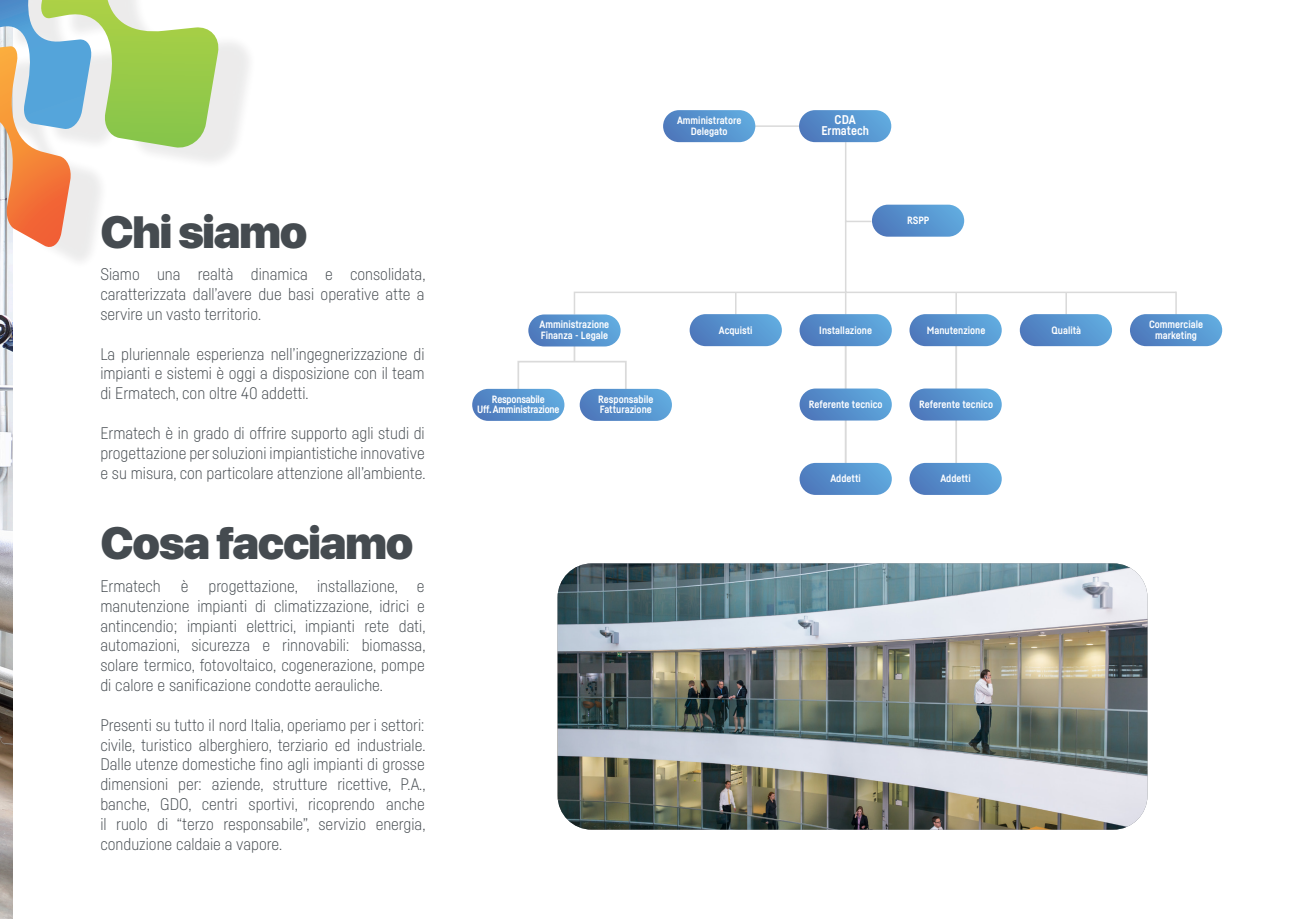
<style>
.page{position:relative;width:1289px;height:919px;background:#fff}
.page>*{position:absolute;margin:0;border:0;box-sizing:border-box;transform-origin:0 0}
.Stile_di_paragrafo_2{font:900 45px "SF Pro Display";letter-spacing:-.025em;color:#454b50}
.t1{font:300 16.5px/19.8px "Fabrikat";color:#454b50;text-align:justify}
.t2{font:700 12.45px/10.4px "Fabrikat";color:#fff;text-align:center}
.t3{font:700 10.35px/10.4px "Fabrikat";color:#fff;text-align:center}
.t4{font:700 10.35px/10.4px "Fabrikat";letter-spacing:-.02em;color:#fff;text-align:center}
</style>
<div class="page">
<img style="left:0;top:270px;width:13px;height:648px">
<img style="left:557px;top:563px;width:590px;height:266px">
<div style="left:0;top:0;width:257px;height:270px;background:#231f20;opacity:.09"></div>
<svg style="left:0;top:0;width:220px;height:250px"></svg>
<hr style="left:955px;top:416px;width:2px;height:56px;background:#dadada">
<div style="left:909px;top:463px;width:92px;height:32px;background:linear-gradient(to right,#517cbe,#5da6dc);border-radius:16px"></div>
<hr style="left:754px;top:125px;width:49px;height:2px;background:#dadada">
<div style="left:663px;top:110px;width:92px;height:32px;background:linear-gradient(to right,#4f7abd,#5fa8dd);border-radius:16px"></div>
<div style="left:799px;top:110px;width:92px;height:32px;background:linear-gradient(to right,#4e7abd,#5fa8dd);border-radius:16px"></div>
<div style="left:517px;top:361px;width:109px;height:29px;border:2px solid #dadada"></div>
<svg style="left:573px;top:346px;width:2px;height:16px"></svg>
<svg style="left:472px;top:389px;width:92px;height:32px;background:#6299d0"></svg>
<svg style="left:579px;top:389px;width:93px;height:32px;background:#649ad1"></svg>
<div style="left:528px;top:314px;width:92px;height:32px;background:linear-gradient(to right,#507bbd,#5ea8dd);border-radius:16px"></div>
<div style="left:689px;top:314px;width:92px;height:32px;background:linear-gradient(to right,#527dbe,#5da6dc);border-radius:16px"></div>
<hr style="left:955px;top:344px;width:2px;height:51px;background:#dadada">
<div style="left:909px;top:314px;width:92px;height:32px;background:linear-gradient(to right,#517cbe,#5da7dc);border-radius:16px"></div>
<div style="left:909px;top:388px;width:92px;height:32px;background:linear-gradient(to right,#517cbe,#5ea7dd);border-radius:16px"></div>
<hr style="left:844px;top:417px;width:2px;height:52px;background:#dadada">
<hr style="left:844px;top:344px;width:2px;height:51px;background:#dadada">
<div style="left:799px;top:388px;width:92px;height:32px;background:linear-gradient(to right,#517cbe,#5da7dc);border-radius:16px"></div>
<div style="left:799px;top:463px;width:92px;height:32px;background:linear-gradient(to right,#527cbe,#5da6dc);border-radius:16px"></div>
<div style="left:799px;top:314px;width:92px;height:32px;background:linear-gradient(to right,#517cbe,#5da6dc);border-radius:16px"></div>
<div style="left:1019px;top:314px;width:93px;height:32px;background:linear-gradient(to right,#537dbe,#5da7dd);border-radius:16px"></div>
<svg style="left:573px;top:141px;width:604px;height:175px"></svg>
<div style="left:1129px;top:314px;width:93px;height:32px;background:linear-gradient(to right,#547ebf,#5ca6dc);border-radius:16px"></div>
<p class="Stile_di_paragrafo_2" style="left:100px;top:206px;width:209px">Chi siamo</p>
<p class="t1" style="left:100px;top:264px;width:326px">Siamo una realtà dinamica e consolidata, caratterizzata dall’avere due basi operative atte a servire un vasto territorio.</p>
<p class="t1" style="left:100px;top:343px;width:326px">La pluriennale esperienza nell’ingegnerizzazione di impianti e sistemi è oggi a disposizione con il team di Ermatech, con oltre 40 addetti.</p>
<p class="t1" style="left:100px;top:422px;width:326px">Ermatech è in grado di offrire supporto agli studi di progettazione per soluzioni impiantistiche innovative e su misura, con particolare attenzione all’ambiente.</p>
<p class="Stile_di_paragrafo_2" style="left:100px;top:517px;width:315px">Cosa facciamo</p>
<p class="t1" style="left:100px;top:576px;width:326px">Ermatech è progettazione, installazione, e manutenzione impianti di climatizzazione, idrici e antincendio; impianti elettrici, impianti rete dati, automazioni, sicurezza e rinnovabili: biomassa, solare termico, fotovoltaico, cogenerazione, pompe di calore e sanificazione condotte aerauliche.</p>
<p class="t1" style="left:100px;top:714px;width:327px">Presenti su tutto il nord Italia, operiamo per i settori: civile, turistico alberghiero, terziario ed industriale.<br>Dalle utenze domestiche fino agli impianti di grosse dimensioni per: aziende, strutture ricettive, P.A., banche, GDO, centri sportivi, ricoprendo anche il ruolo di “terzo responsabile”, servizio energia, conduzione caldaie a vapore.</p>
<p class="t3" style="left:677px;top:115px;width:66px">Amministratore<br>Delegato</p>
<p class="t3" style="left:539px;top:319px;width:71px;text-align:left">Amministrazione<br>Finanza - Legale</p>
<p class="t4" style="left:477px;top:394px;width:84px">Responsabile<br>Uff. Amministrazione</p>
<p class="t3" style="left:598px;top:394px;width:57px;text-align:left">Responsabile<br>Fatturazione</p>
<p class="t3" style="left:718px;top:325px;width:35px">Acquisti</p>
<p class="t2" style="left:821px;top:114px;width:49px">CDA<br>Ermatech</p>
<p class="t3" style="left:907px;top:215px;width:24px">RSPP</p>
<p class="t3" style="left:819px;top:324px;width:54px">Installazione</p>
<p class="t3" style="left:1051px;top:324px;width:31px">Qualità</p>
<p class="t3" style="left:1148px;top:319px;width:56px">Commerciale marketing</p>
<p class="t3" style="left:926px;top:324px;width:60px">Manutenzione</p>
<p class="t3" style="left:808px;top:398px;width:75px">Referente tecnico</p>
<p class="t3" style="left:830px;top:473px;width:32px">Addetti</p>
<p class="t3" style="left:919px;top:398px;width:75px">Referente tecnico</p>
<p class="t3" style="left:940px;top:473px;width:32px">Addetti</p>
</div>
